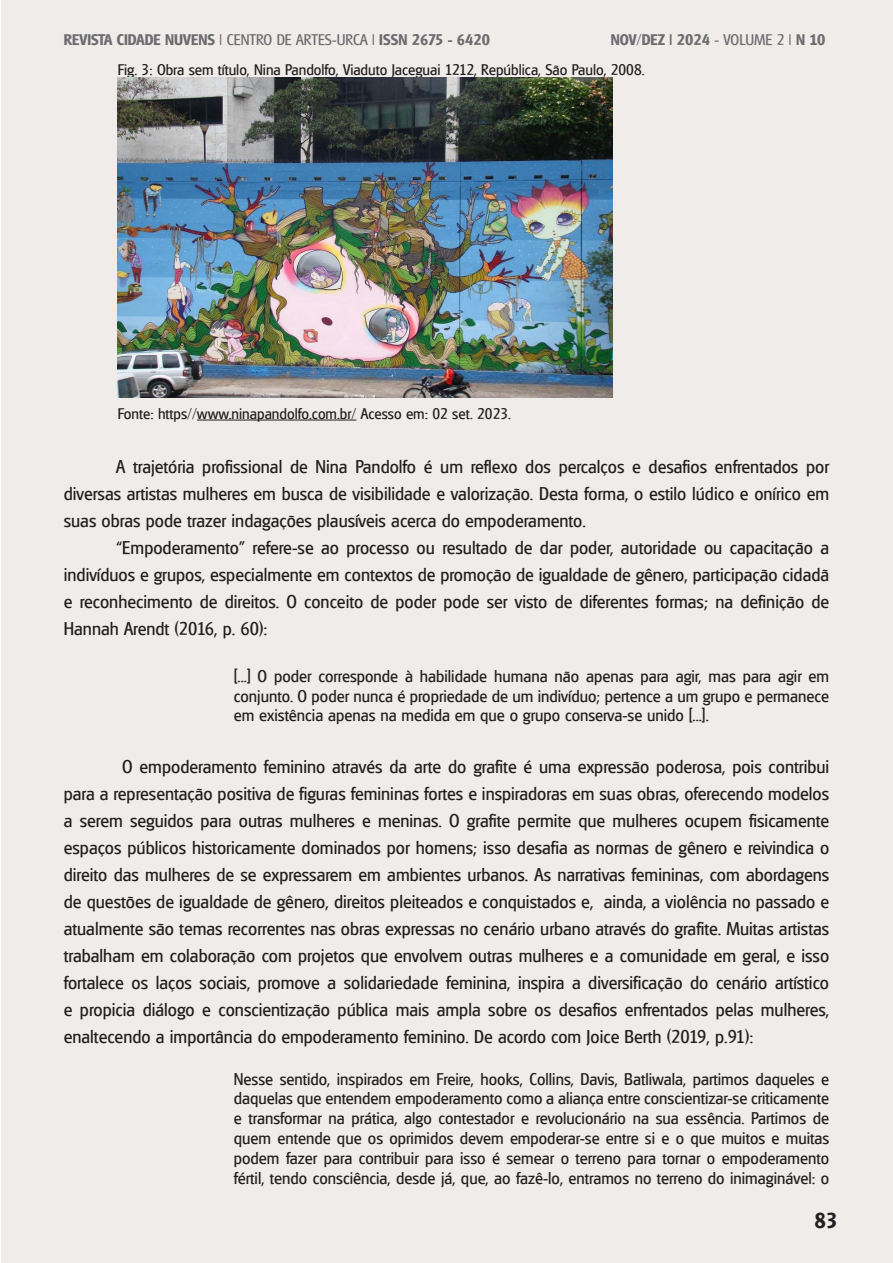
<style>
.page{position:relative;width:893px;height:1263px;background:#fff}
.page>*{position:absolute;margin:0;border:0;box-sizing:border-box;transform-origin:0 0}
.t1{font:700 21px "Glasgow";color:#231f20}
.t2{font:18px/27px "Glasgow";color:#231f20;text-align:justify}
.t3{font:16.5px/19.8px "Glasgow";color:#231f20;text-align:justify}
.t4{font:15px/29.7px "Glasgow";color:#231f20}
.t5{font:700 15px "Glasgow";color:#6c6d70}
.s1{font-weight:400}
.s2{font-weight:700;color:#6c6d70}
.s3{color:#6c6d70}
</style>
<div class="page">
<div style="left:2px;top:0;width:891px;height:1263px;background:#efecea"></div>
<hr style="left:197px;top:420px;width:159px;height:1px;background:#231f20">
<img style="left:118px;top:78px;width:495px;height:319px">
<p class="t5" style="left:64px;top:30px;width:428px">REVISTA CIDADE NUVENS <span class="s1">| CENTRO DE ARTES-URCA |</span> ISSN 2675 - 6420</p>
<p class="t4" style="left:118px;top:25px;width:709px;text-indent:493px"><span class="s2">NOV/DEZ | 2024</span> <span class="s3">- VOLUME 2 |</span> <span class="s2">N 10<br></span>Fig. 3: Obra sem título, Nina Pandolfo, Viaduto Jaceguai 1212, República, São Paulo, 2008.</p>
<p class="t4" style="left:118px;top:399px;width:395px">Fonte: https//www.ninapandolfo.com.br/ Acesso em: 02 set. 2023.</p>
<p class="t2" style="left:64px;top:453px;width:767px;text-indent:52px">A trajetória profissional de Nina Pandolfo é um reflexo dos percalços e desafios enfrentados por diversas artistas mulheres em busca de visibilidade e valorização. Desta forma, o estilo lúdico e onírico em suas obras pode trazer indagações plausíveis acerca do empoderamento.</p>
<p class="t2" style="left:64px;top:534px;width:767px;text-indent:52px">“Empoderamento” refere-se ao processo ou resultado de dar poder, autoridade ou capacitação a indivíduos e grupos, especialmente em contextos de promoção de igualdade de gênero, participação cidadã e reconhecimento de direitos. O conceito de poder pode ser visto de diferentes formas; na definição de Hannah Arendt (2016, p. 60):</p>
<p class="t3" style="left:234px;top:666px;width:597px">[...] O poder corresponde à habilidade humana não apenas para agir, mas para agir em conjunto. O poder nunca é propriedade de um indivíduo; pertence a um grupo e permanece em existência apenas na medida em que o grupo conserva-se unido [...].</p>
<p class="t2" style="left:64px;top:753px;width:767px;text-indent:58px">O empoderamento feminino através da arte do grafite é uma expressão poderosa, pois contribui para a representação positiva de figuras femininas fortes e inspiradoras em suas obras, oferecendo modelos a serem seguidos para outras mulheres e meninas. O grafite permite que mulheres ocupem fisicamente espaços públicos historicamente dominados por homens; isso desafia as normas de gênero e reivindica o direito das mulheres de se expressarem em ambientes urbanos. As narrativas femininas, com abordagens de questões de igualdade de gênero, direitos pleiteados e conquistados e, ainda, a violência no passado e atualmente são temas recorrentes nas obras expressas no cenário urbano através do grafite. Muitas artistas trabalham em colaboração com projetos que envolvem outras mulheres e a comunidade em geral, e isso fortalece os laços sociais, promove a solidariedade feminina, inspira a diversificação do cenário artístico e propicia diálogo e conscientização pública mais ampla sobre os desafios enfrentados pelas mulheres, enaltecendo a importância do empoderamento feminino. De acordo com Joice Berth (2019, p.91):</p>
<p class="t3" style="left:234px;top:1068px;width:597px">Nesse sentido, inspirados em Freire, hooks, Collins, Davis, Batliwala, partimos daqueles e daquelas que entendem empoderamento como a aliança entre conscientizar-se criticamente e transformar na prática, algo contestador e revolucionário na sua essência. Partimos de quem entende que os oprimidos devem empoderar-se entre si e o que muitos e muitas podem fazer para contribuir para isso é semear o terreno para tornar o empoderamento fértil, tendo consciência, desde já, que, ao fazê-lo, entramos no terreno do inimaginável: o</p>
<p class="t1" style="left:814px;top:1208px;width:25px">83</p>
</div>
